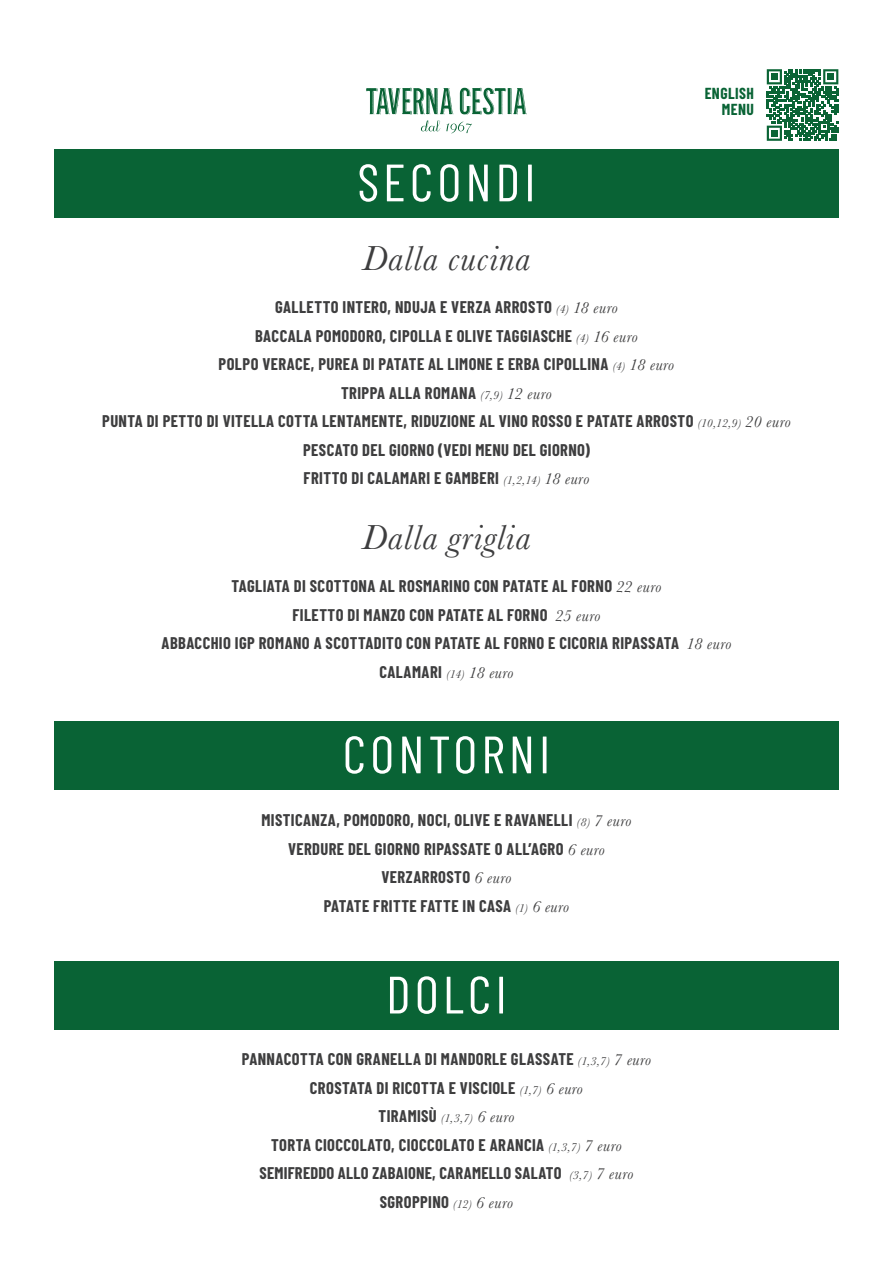
<style>
.page{position:relative;width:893px;height:1263px;background:#fff}
.page>*{position:absolute;margin:0;border:0;box-sizing:border-box;transform-origin:0 0}
.t1{font:52.5px "Barlow Condensed";letter-spacing:.08em;color:#fff}
.t2{font:italic 36px "Baskerville";letter-spacing:.025em;color:#3e3e3f}
.t3{font:700 16.5px/28.5px "Barlow Condensed";letter-spacing:.025em;color:#3e3e3f;text-align:center}
.t4{font:700 15.6px/15.6px "Barlow Condensed";letter-spacing:.025em;color:#096335;text-align:right}
.s1{font-family:"Baskerville";font-weight:400;font-style:italic;font-size:12px}
.s2{font-family:"Baskerville";font-weight:400;font-style:italic}
</style>
<div class="page">
<div style="left:54px;top:149px;width:785px;height:69px;background:#096335"></div>
<div style="left:54px;top:961px;width:785px;height:69px;background:#096335"></div>
<div style="left:54px;top:721px;width:785px;height:68px;background:#096335"></div>
<svg style="left:421px;top:121px;width:19px;height:10px"></svg>
<svg style="left:446px;top:122px;width:26px;height:11px"></svg>
<svg style="left:366px;top:88px;width:87px;height:27px"></svg>
<svg style="left:460px;top:88px;width:67px;height:27px"></svg>
<svg style="left:767px;top:69px;width:71px;height:72px"></svg>
<div style="left:771px;top:130px;width:7px;height:6px;background:#0a6435"></div>
<h1 class="t1" style="left:357px;top:145px;width:180px">SECONDI</h1>
<p class="t4" style="left:705px;top:85px;width:51px">ENGLISH<br>MENU</p>
<h2 class="t2" style="left:363px;top:234px;width:169px">Dalla cucina</h2>
<p class="t3" style="left:102px;top:292px;width:690px">GALLETTO INTERO, NDUJA E VERZA ARROSTO <span class="s1">(4)</span> <span class="s2">18 euro<br></span>BACCALA POMODORO, CIPOLLA E OLIVE TAGGIASCHE <span class="s1">(4)</span> <span class="s2">16 euro<br></span>POLPO VERACE, PUREA DI PATATE AL LIMONE E ERBA CIPOLLINA <span class="s1">(4)</span> <span class="s2">18 euro<br></span>TRIPPA ALLA ROMANA <span class="s1">(7,9)</span> <span class="s2">12 euro<br></span>PUNTA DI PETTO DI VITELLA COTTA LENTAMENTE, RIDUZIONE AL VINO ROSSO E PATATE ARROSTO <span class="s1">(10,12,9)</span> <span class="s2">20 euro </span>PESCATO DEL GIORNO (VEDI MENU DEL GIORNO)<br>FRITTO DI CALAMARI E GAMBERI <span class="s1">(1,2,14)</span> <span class="s2">18 euro</span></p>
<h2 class="t2" style="left:362px;top:513px;width:170px">Dalla griglia</h2>
<p class="t3" style="left:162px;top:571px;width:571px">TAGLIATA DI SCOTTONA AL ROSMARINO CON PATATE AL FORNO <span class="s2">22 euro<br></span>FILETTO DI MANZO CON PATATE AL FORNO <span class="s2">25 euro<br></span>ABBACCHIO IGP ROMANO A SCOTTADITO CON PATATE AL FORNO E CICORIA RIPASSATA <span class="s2">18 euro </span>CALAMARI <span class="s1">(14)</span> <span class="s2">18 euro</span></p>
<h1 class="t1" style="left:343px;top:717px;width:209px">CONTORNI</h1>
<p class="t3" style="left:262px;top:805px;width:371px">MISTICANZA, POMODORO, NOCI, OLIVE E RAVANELLI <span class="s1">(8)</span> <span class="s2">7 euro </span>VERDURE DEL GIORNO RIPASSATE O ALL’AGRO <span class="s2">6 euro </span>VERZARROSTO <span class="s2">6 euro<br></span>PATATE FRITTE FATTE IN CASA <span class="s1">(1)</span> <span class="s2">6 euro</span></p>
<h1 class="t1" style="left:386px;top:957px;width:122px">DOLCI</h1>
<p class="t3" style="left:242px;top:1044px;width:411px">PANNACOTTA CON GRANELLA DI MANDORLE GLASSATE <span class="s1">(1,3,7)</span> <span class="s2">7 euro </span>CROSTATA DI RICOTTA E VISCIOLE <span class="s1">(1,7)</span> <span class="s2">6 euro<br></span>TIRAMISÙ <span class="s1">(1,3,7)</span> <span class="s2">6 euro<br></span>TORTA CIOCCOLATO, CIOCCOLATO E ARANCIA <span class="s1">(1,3,7)</span> <span class="s2">7 euro </span>SEMIFREDDO ALLO ZABAIONE, CARAMELLO SALATO <span class="s1">(3,7)</span> <span class="s2">7 euro </span>SGROPPINO <span class="s1">(12)</span> <span class="s2">6 euro</span></p>
</div>
